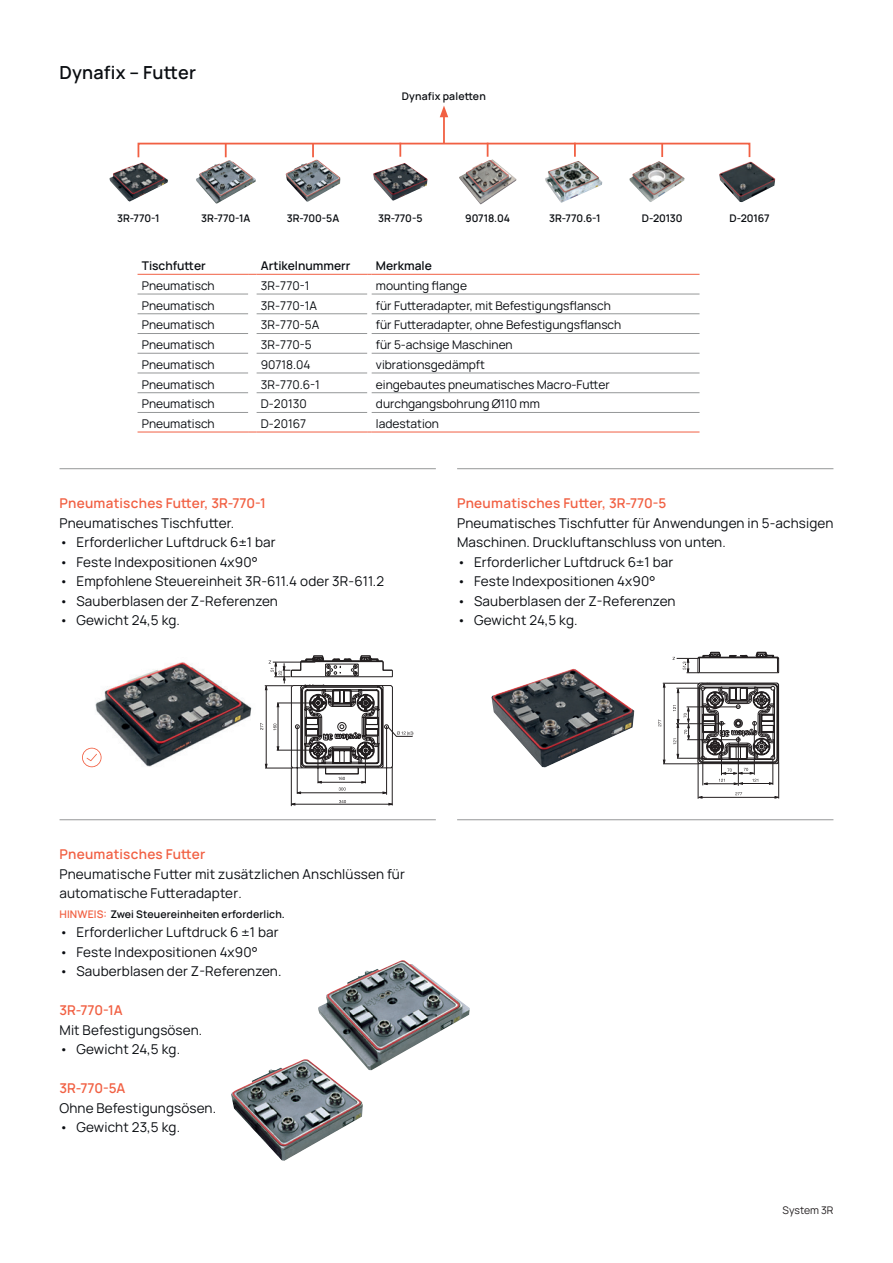
<style>
.page{position:relative;width:893px;height:1263px;background:#fff}
.page>*{position:absolute;margin:0;border:0;box-sizing:border-box;transform-origin:0 0}
.t1{font:600 18px "Manrope";letter-spacing:.01em;color:#0a0d11}
.t2{font:13.5px/19.5px "Manrope";letter-spacing:.01em;color:#0a0d11}
.t3{font:600 13.5px "Manrope";letter-spacing:.02em;color:#f16043}
.t4{font:12px "Manrope";color:#0a0d11}
.t5{font:600 12px "Manrope";color:#0a0d11}
.t6{font:600 10.5px "Manrope";letter-spacing:.005em;color:#0a0d11}
.t7{font:10.5px "Manrope";letter-spacing:-.005em;color:#231f20}
.s1{font-family:"DIN";font-size:12.3px;color:#231f20}
.s2{color:#f16144}
.s3{font-weight:600;color:#f16043}
</style>
<div class="page">
<img style="left:459px;top:159px;width:57px;height:45px">
<img style="left:545px;top:161px;width:57px;height:42px">
<img style="left:719px;top:161px;width:56px;height:41px">
<img style="left:196px;top:160px;width:60px;height:44px">
<img style="left:286px;top:160px;width:54px;height:42px">
<img style="left:629px;top:161px;width:56px;height:41px">
<img style="left:318px;top:960px;width:152px;height:110px">
<svg style="left:260px;top:656px;width:153px;height:150px"></svg>
<svg style="left:658px;top:720px;width:3px;height:6px"></svg>
<hr style="left:664px;top:684px;width:1px;height:79px;background:#231f20">
<hr style="left:663px;top:683px;width:36px;height:1px;background:#231f20">
<hr style="left:663px;top:763px;width:36px;height:1px;background:#231f20">
<svg style="left:673px;top:652px;width:106px;height:147px"></svg>
<img style="left:231px;top:1059px;width:132px;height:102px">
<img style="left:109px;top:162px;width:59px;height:39px">
<img style="left:373px;top:163px;width:54px;height:38px">
<img style="left:90px;top:662px;width:162px;height:106px">
<img style="left:491px;top:669px;width:143px;height:98px">
<svg style="left:82px;top:748px;width:20px;height:19px"></svg>
<hr style="left:60px;top:468px;width:376px;height:1px;background:#959798">
<hr style="left:60px;top:819px;width:376px;height:1px;background:#959798">
<hr style="left:457px;top:468px;width:376px;height:1px;background:#959798">
<hr style="left:457px;top:819px;width:376px;height:1px;background:#959798">
<div style="left:138px;top:143px;width:612px;height:15px;border:2px solid #f16043"></div>
<svg style="left:225px;top:143px;width:2px;height:14px"></svg>
<svg style="left:312px;top:143px;width:2px;height:14px"></svg>
<svg style="left:487px;top:143px;width:1px;height:14px"></svg>
<svg style="left:574px;top:143px;width:2px;height:14px"></svg>
<svg style="left:661px;top:143px;width:2px;height:14px"></svg>
<svg style="left:399px;top:143px;width:2px;height:14px"></svg>
<hr style="left:443px;top:114px;width:2px;height:30px;background:#f16043">
<svg style="left:440px;top:106px;width:8px;height:11px"></svg>
<hr style="left:138px;top:294px;width:110px;height:1px;background:#959798">
<hr style="left:138px;top:313px;width:110px;height:1px;background:#959798">
<hr style="left:138px;top:333px;width:110px;height:1px;background:#959798">
<hr style="left:138px;top:353px;width:110px;height:1px;background:#959798">
<hr style="left:138px;top:373px;width:110px;height:1px;background:#959798">
<hr style="left:138px;top:392px;width:110px;height:1px;background:#959798">
<hr style="left:138px;top:412px;width:110px;height:1px;background:#959798">
<hr style="left:257px;top:294px;width:110px;height:1px;background:#959798">
<hr style="left:257px;top:313px;width:110px;height:1px;background:#959798">
<hr style="left:257px;top:333px;width:110px;height:1px;background:#959798">
<hr style="left:257px;top:353px;width:110px;height:1px;background:#959798">
<hr style="left:257px;top:373px;width:110px;height:1px;background:#959798">
<hr style="left:257px;top:392px;width:110px;height:1px;background:#959798">
<hr style="left:257px;top:412px;width:110px;height:1px;background:#959798">
<hr style="left:372px;top:294px;width:327px;height:1px;background:#959798">
<hr style="left:372px;top:313px;width:327px;height:1px;background:#959798">
<hr style="left:372px;top:333px;width:327px;height:1px;background:#959798">
<hr style="left:372px;top:353px;width:327px;height:1px;background:#959798">
<hr style="left:372px;top:373px;width:327px;height:1px;background:#959798">
<hr style="left:372px;top:392px;width:327px;height:1px;background:#959798">
<hr style="left:372px;top:412px;width:327px;height:1px;background:#959798">
<hr style="left:138px;top:274px;width:110px;height:1px;background:#f16043">
<hr style="left:257px;top:274px;width:110px;height:1px;background:#f16043">
<hr style="left:372px;top:274px;width:327px;height:1px;background:#f16043">
<hr style="left:138px;top:432px;width:110px;height:1px;background:#f16043">
<hr style="left:257px;top:432px;width:110px;height:1px;background:#f16043">
<hr style="left:372px;top:432px;width:327px;height:1px;background:#f16043">
<h1 class="t1" style="left:60px;top:58px;width:138px">Dynafix – Futter</h1>
<p class="t6" style="left:402px;top:87px;width:86px">Dynafix paletten</p>
<p class="t6" style="left:117px;top:209px;width:44px">3R-770-1</p>
<p class="t6" style="left:201px;top:209px;width:51px">3R-770-1A</p>
<p class="t6" style="left:287px;top:209px;width:54px">3R-700-5A</p>
<p class="t6" style="left:378px;top:209px;width:46px">3R-770-5</p>
<p class="t6" style="left:465px;top:209px;width:46px">90718.04</p>
<p class="t6" style="left:549px;top:209px;width:53px">3R-770.6-1</p>
<p class="t6" style="left:642px;top:209px;width:42px">D-20130</p>
<p class="t6" style="left:729px;top:209px;width:42px">D-20167</p>
<p class="t5" style="left:142px;top:256px;width:66px">Tischfutter</p>
<p class="t5" style="left:261px;top:256px;width:91px">Artikelnummerr</p>
<p class="t5" style="left:376px;top:256px;width:58px">Merkmale</p>
<p class="t4" style="left:142px;top:276px;width:74px">Pneumatisch</p>
<p class="t4" style="left:261px;top:276px;width:50px">3R-770-1</p>
<p class="t4" style="left:376px;top:276px;width:93px">mounting flange</p>
<p class="t4" style="left:142px;top:296px;width:74px">Pneumatisch</p>
<p class="t4" style="left:261px;top:296px;width:58px">3R-770-1A</p>
<p class="t4" style="left:376px;top:296px;width:236px">für Futteradapter, mit Befestigungsflansch</p>
<p class="t4" style="left:142px;top:316px;width:74px">Pneumatisch</p>
<p class="t4" style="left:261px;top:316px;width:60px">3R-770-5A</p>
<p class="t4" style="left:376px;top:316px;width:247px">für Futteradapter, ohne Befestigungsflansch</p>
<p class="t4" style="left:142px;top:336px;width:74px">Pneumatisch</p>
<p class="t4" style="left:261px;top:336px;width:52px">3R-770-5</p>
<p class="t4" style="left:376px;top:336px;width:138px">für 5-achsige Maschinen</p>
<p class="t4" style="left:142px;top:355px;width:74px">Pneumatisch</p>
<p class="t4" style="left:261px;top:355px;width:51px">90718.04</p>
<p class="t4" style="left:376px;top:355px;width:111px">vibrationsgedämpft</p>
<p class="t4" style="left:142px;top:375px;width:74px">Pneumatisch</p>
<p class="t4" style="left:261px;top:375px;width:61px">3R-770.6-1</p>
<p class="t4" style="left:376px;top:375px;width:235px">eingebautes pneumatisches Macro-Futter</p>
<p class="t4" style="left:142px;top:395px;width:74px">Pneumatisch</p>
<p class="t4" style="left:261px;top:395px;width:47px">D-20130</p>
<p class="t4" style="left:376px;top:395px;width:166px">durchgangsbohrung Ø110 mm</p>
<p class="t4" style="left:142px;top:414px;width:74px">Pneumatisch</p>
<p class="t4" style="left:261px;top:414px;width:47px">D-20167</p>
<p class="t4" style="left:376px;top:414px;width:65px">ladestation</p>
<p class="t3" style="left:60px;top:492px;width:208px">Pneumatisches Futter, 3R-770-1</p>
<p class="t2" style="left:60px;top:512px;width:176px">Pneumatisches Tischfutter.</p>
<p class="t2" style="left:60px;top:532px;width:218px">• Erforderlicher Luftdruck 6±1 bar</p>
<p class="t2" style="left:60px;top:551px;width:200px">• Feste Indexpositionen 4x90°</p>
<p class="t2" style="left:60px;top:571px;width:326px">• Empfohlene Steuereinheit 3R-611.4 oder 3R-611.2</p>
<p class="t2" style="left:60px;top:590px;width:220px">• Sauberblasen der Z-Referenzen</p>
<p class="t2" style="left:60px;top:610px;width:122px">• Gewicht 24,5 kg.</p>
<p class="t3" style="left:457px;top:492px;width:211px">Pneumatisches Futter, 3R-770-5</p>
<p class="t2" style="left:457px;top:512px;width:378px">Pneumatisches Tischfutter für Anwendungen in 5-achsigen<br>Maschinen. Druckluftanschluss von unten<span class="s1">.</span></p>
<p class="t2" style="left:457px;top:551px;width:218px">• Erforderlicher Luftdruck 6±1 bar</p>
<p class="t2" style="left:457px;top:571px;width:200px">• Feste Indexpositionen 4x90°</p>
<p class="t2" style="left:457px;top:590px;width:220px">• Sauberblasen der Z-Referenzen</p>
<p class="t2" style="left:457px;top:610px;width:122px">• Gewicht 24,5 kg.</p>
<p class="t3" style="left:60px;top:843px;width:147px">Pneumatisches Futter</p>
<p class="t2" style="left:60px;top:863px;width:347px">Pneumatische Futter mit zusätzlichen Anschlüssen für automatische Futteradapter<span class="s1">.</span></p>
<p class="t6" style="left:60px;top:905px;width:227px"><span class="s2">HINWEIS:</span> Zwei Steuereinheiten erforderlich.</p>
<p class="t2" style="left:60px;top:922px;width:221px">• Erforderlicher Luftdruck 6 ±1 bar</p>
<p class="t2" style="left:60px;top:941px;width:200px">• Feste Indexpositionen 4x90°</p>
<p class="t2" style="left:60px;top:961px;width:223px">• Sauberblasen der Z-Referenzen.</p>
<p class="t2" style="left:60px;top:1000px;width:144px"><span class="s3">3R-770-1A<br></span>Mit Befestigungsösen<span class="s1">.</span></p>
<p class="t2" style="left:60px;top:1039px;width:122px">• Gewicht 24,5 kg.</p>
<p class="t3" style="left:60px;top:1077px;width:67px">3R-770-5A</p>
<p class="t2" style="left:60px;top:1097px;width:158px">Ohne Befestigungsösen.</p>
<p class="t2" style="left:60px;top:1117px;width:122px">• Gewicht 23,5 kg.</p>
<p class="t7" style="left:783px;top:1202px;width:52px">System 3R</p>
</div>
